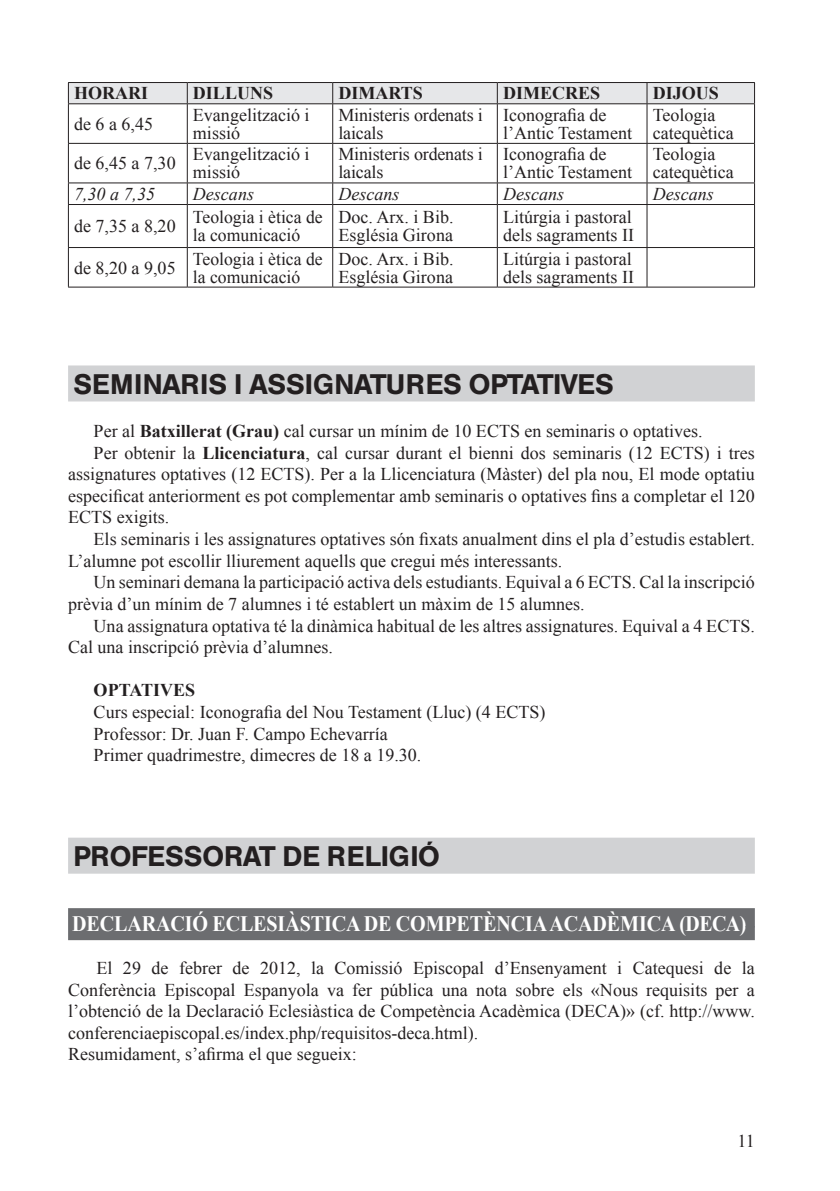
<style>
.page{position:relative;width:840px;height:1191px;background:#fff}
.page>*{position:absolute;margin:0;border:0;box-sizing:border-box;transform-origin:0 0}
.Título_1{font:500 28px "Helvetica BQ";letter-spacing:.02em;color:#231f20}
.t1{font:700 22px "Times New Roman";letter-spacing:-.005em;color:#fff;scale:.91 1}
.t2{font:18px/18px "Times New Roman";color:#231f20}
.t3{font:700 18px "Times New Roman";color:#231f20}
.t4{font:italic 18px "Times New Roman";color:#231f20}
.s1{font-weight:700}
.s2{font-size:18px;color:#6c6d70}
</style>
<div class="page">
<div style="left:68px;top:365px;width:686px;height:36px;background:#d1d2d4"></div>
<div style="left:68px;top:837px;width:686px;height:36px;background:#d1d2d4"></div>
<div style="left:68px;top:908px;width:686px;height:32px;background:#6c6d70"></div>
<hr style="left:68px;top:82px;width:119px;height:1px;background:#231f20">
<hr style="left:187px;top:82px;width:145px;height:1px;background:#231f20">
<hr style="left:332px;top:82px;width:165px;height:1px;background:#231f20">
<hr style="left:497px;top:82px;width:149px;height:1px;background:#231f20">
<hr style="left:646px;top:82px;width:108px;height:1px;background:#231f20">
<div style="left:68px;top:83px;width:686px;height:20px;background:#e6e7e9"></div>
<hr style="left:68px;top:103px;width:119px;height:1px;background:#231f20">
<hr style="left:68px;top:104px;width:1px;height:39px;background:#231f20">
<hr style="left:187px;top:103px;width:145px;height:1px;background:#231f20">
<hr style="left:187px;top:104px;width:1px;height:39px;background:#231f20">
<hr style="left:332px;top:103px;width:165px;height:1px;background:#231f20">
<hr style="left:332px;top:104px;width:1px;height:39px;background:#231f20">
<hr style="left:497px;top:103px;width:149px;height:1px;background:#231f20">
<hr style="left:496px;top:104px;width:1px;height:39px;background:#231f20">
<hr style="left:646px;top:103px;width:108px;height:1px;background:#231f20">
<hr style="left:646px;top:104px;width:1px;height:39px;background:#231f20">
<hr style="left:753px;top:104px;width:1px;height:39px;background:#231f20">
<hr style="left:68px;top:143px;width:119px;height:1px;background:#231f20">
<hr style="left:68px;top:144px;width:1px;height:39px;background:#231f20">
<hr style="left:187px;top:143px;width:145px;height:1px;background:#231f20">
<hr style="left:187px;top:144px;width:1px;height:39px;background:#231f20">
<hr style="left:332px;top:143px;width:165px;height:1px;background:#231f20">
<hr style="left:332px;top:144px;width:1px;height:39px;background:#231f20">
<hr style="left:497px;top:143px;width:149px;height:1px;background:#231f20">
<hr style="left:496px;top:144px;width:1px;height:39px;background:#231f20">
<hr style="left:646px;top:143px;width:108px;height:1px;background:#231f20">
<hr style="left:646px;top:144px;width:1px;height:39px;background:#231f20">
<hr style="left:753px;top:144px;width:1px;height:39px;background:#231f20">
<hr style="left:68px;top:183px;width:119px;height:1px;background:#231f20">
<svg style="left:68px;top:183px;width:1px;height:21px"></svg>
<hr style="left:187px;top:183px;width:145px;height:1px;background:#231f20">
<svg style="left:187px;top:183px;width:1px;height:21px"></svg>
<hr style="left:332px;top:183px;width:165px;height:1px;background:#231f20">
<svg style="left:332px;top:183px;width:1px;height:21px"></svg>
<hr style="left:497px;top:183px;width:149px;height:1px;background:#231f20">
<svg style="left:496px;top:183px;width:1px;height:21px"></svg>
<hr style="left:646px;top:183px;width:108px;height:1px;background:#231f20">
<svg style="left:646px;top:183px;width:1px;height:21px"></svg>
<hr style="left:68px;top:204px;width:119px;height:1px;background:#231f20">
<hr style="left:68px;top:205px;width:1px;height:42px;background:#231f20">
<hr style="left:187px;top:204px;width:145px;height:1px;background:#231f20">
<hr style="left:187px;top:205px;width:1px;height:42px;background:#231f20">
<hr style="left:332px;top:204px;width:165px;height:1px;background:#231f20">
<hr style="left:332px;top:205px;width:1px;height:42px;background:#231f20">
<hr style="left:497px;top:204px;width:149px;height:1px;background:#231f20">
<hr style="left:496px;top:205px;width:1px;height:42px;background:#231f20">
<hr style="left:646px;top:204px;width:108px;height:1px;background:#231f20">
<hr style="left:646px;top:205px;width:1px;height:42px;background:#231f20">
<hr style="left:753px;top:205px;width:1px;height:42px;background:#231f20">
<hr style="left:68px;top:247px;width:119px;height:1px;background:#231f20">
<hr style="left:68px;top:248px;width:1px;height:39px;background:#231f20">
<hr style="left:187px;top:247px;width:145px;height:1px;background:#231f20">
<hr style="left:187px;top:248px;width:1px;height:39px;background:#231f20">
<hr style="left:332px;top:247px;width:165px;height:1px;background:#231f20">
<hr style="left:332px;top:248px;width:1px;height:39px;background:#231f20">
<hr style="left:497px;top:247px;width:149px;height:1px;background:#231f20">
<hr style="left:496px;top:248px;width:1px;height:39px;background:#231f20">
<hr style="left:646px;top:247px;width:108px;height:1px;background:#231f20">
<hr style="left:646px;top:248px;width:1px;height:39px;background:#231f20">
<hr style="left:753px;top:248px;width:1px;height:39px;background:#231f20">
<hr style="left:68px;top:287px;width:119px;height:1px;background:#231f20">
<hr style="left:187px;top:287px;width:145px;height:1px;background:#231f20">
<hr style="left:332px;top:287px;width:165px;height:1px;background:#231f20">
<hr style="left:497px;top:287px;width:149px;height:1px;background:#231f20">
<hr style="left:646px;top:287px;width:108px;height:1px;background:#231f20">
<p class="t3" style="left:74px;top:81px;width:75px">HORARI</p>
<p class="t3" style="left:193px;top:81px;width:82px">DILLUNS</p>
<p class="t3" style="left:338px;top:81px;width:86px">DIMARTS</p>
<p class="t3" style="left:502px;top:81px;width:99px">DIMECRES</p>
<p class="t3" style="left:652px;top:81px;width:68px">DIJOUS</p>
<p class="t2" style="left:74px;top:114px;width:80px">de 6 a 6,45</p>
<p class="t2" style="left:193px;top:105px;width:118px">Evangelització i missió</p>
<p class="t2" style="left:338px;top:105px;width:146px">Ministeris ordenats i laicals</p>
<p class="t2" style="left:502px;top:105px;width:130px">Iconografia de l’Antic Testament</p>
<p class="t2" style="left:652px;top:105px;width:82px">Teologia catequètica</p>
<p class="t2" style="left:74px;top:154px;width:103px">de 6,45 a 7,30</p>
<p class="t2" style="left:193px;top:145px;width:118px">Evangelització i missió</p>
<p class="t2" style="left:338px;top:145px;width:146px">Ministeris ordenats i laicals</p>
<p class="t2" style="left:502px;top:145px;width:130px">Iconografia de l’Antic Testament</p>
<p class="t2" style="left:652px;top:145px;width:82px">Teologia catequètica</p>
<p class="t4" style="left:74px;top:181px;width:82px">7,30 a 7,35</p>
<p class="t4" style="left:193px;top:181px;width:62px">Descans</p>
<p class="t4" style="left:338px;top:181px;width:62px">Descans</p>
<p class="t4" style="left:502px;top:181px;width:62px">Descans</p>
<p class="t4" style="left:652px;top:181px;width:62px">Descans</p>
<p class="t2" style="left:74px;top:217px;width:103px">de 7,35 a 8,20</p>
<p class="t2" style="left:193px;top:208px;width:131px">Teologia i ètica de la comunicació</p>
<p class="t2" style="left:338px;top:208px;width:116px">Doc. Arx. i Bib.<br>Església Girona</p>
<p class="t2" style="left:502px;top:208px;width:132px">Litúrgia i pastoral dels sagraments II</p>
<p class="t2" style="left:74px;top:258px;width:103px">de 8,20 a 9,05</p>
<p class="t2" style="left:193px;top:249px;width:131px">Teologia i ètica de la comunicació</p>
<p class="t2" style="left:338px;top:249px;width:116px">Doc. Arx. i Bib.<br>Església Girona</p>
<p class="t2" style="left:502px;top:249px;width:132px">Litúrgia i pastoral dels sagraments II</p>
<p class="Título_1" style="left:74px;top:368px;width:541px">SEMINARIS I ASSIGNATURES OPTATIVES</p>
<p class="t2" style="left:94px;top:422px;width:610px">Per al <span class="s1">Batxillerat (Grau)</span> cal cursar un mínim de 10 ECTS en seminaris o optatives.</p>
<p class="t2" style="left:68px;top:441px;width:687px;line-height:21.6px;text-align:justify;text-indent:26px">Per obtenir la <span class="s1">Llicenciatura</span>, cal cursar durant el bienni dos seminaris (12 ECTS) i tres assignatures optatives (12 ECTS). Per a la Llicenciatura (Màster) del pla nou, El mode optatiu especificat anteriorment es pot complementar amb seminaris o optatives fins a completar el 120<br>ECTS exigits.</p>
<p class="t2" style="left:68px;top:528px;width:688px;line-height:21.6px;text-indent:26px">Els seminaris i les assignatures optatives són fixats anualment dins el pla d’estudis establert.<br>L’alumne pot escollir lliurement aquells que cregui més interessants.</p>
<p class="t2" style="left:68px;top:571px;width:687px;line-height:21.6px;text-indent:26px">Un seminari demana la participació activa dels estudiants. Equival a 6 ECTS. Cal la inscripció prèvia d’un mínim de 7 alumnes i té establert un màxim de 15 alumnes.</p>
<p class="t2" style="left:68px;top:614px;width:688px;line-height:21.6px;text-indent:26px">Una assignatura optativa té la dinàmica habitual de les altres assignatures. Equival a 4 ECTS.<br>Cal una inscripció prèvia d’alumnes.</p>
<p class="t3" style="left:94px;top:678px;width:103px">OPTATIVES</p>
<p class="t2" style="left:94px;top:702px;width:453px">Curs especial: Iconografia del Nou Testament (Lluc) (4 ECTS)</p>
<p class="t2" style="left:94px;top:724px;width:296px">Professor: Dr. Juan F. Campo Echevarría</p>
<p class="t2" style="left:94px;top:746px;width:329px">Primer quadrimestre, dimecres de 18 a 19.30.</p>
<p class="Título_1" style="left:74px;top:840px;width:367px">PROFESSORAT DE RELIGIÓ</p>
<p class="t1" style="left:72px;top:908px;width:751px">DECLARACIÓ ECLESIÀSTICA DE COMPETÈNCIA ACADÈMICA (DECA)<span class="s2">–</span></p>
<p class="t2" style="left:68px;top:957px;width:688px;line-height:21.6px;text-align:justify;text-indent:28px">El 29 de febrer de 2012, la Comissió Episcopal d’Ensenyament i Catequesi de la Conferència Episcopal Espanyola va fer pública una nota sobre els «Nous requisits per a l’obtenció de la Declaració Eclesiàstica de Competència Acadèmica (DECA)» (cf. http://www. conferenciaepiscopal.es/index.php/requisitos-deca.html).</p>
<p class="t2" style="left:68px;top:1045px;width:290px">Resumidament, s’afirma el que segueix:</p>
<p class="t2" style="left:737px;top:1131px;width:19px">11</p>
</div>
